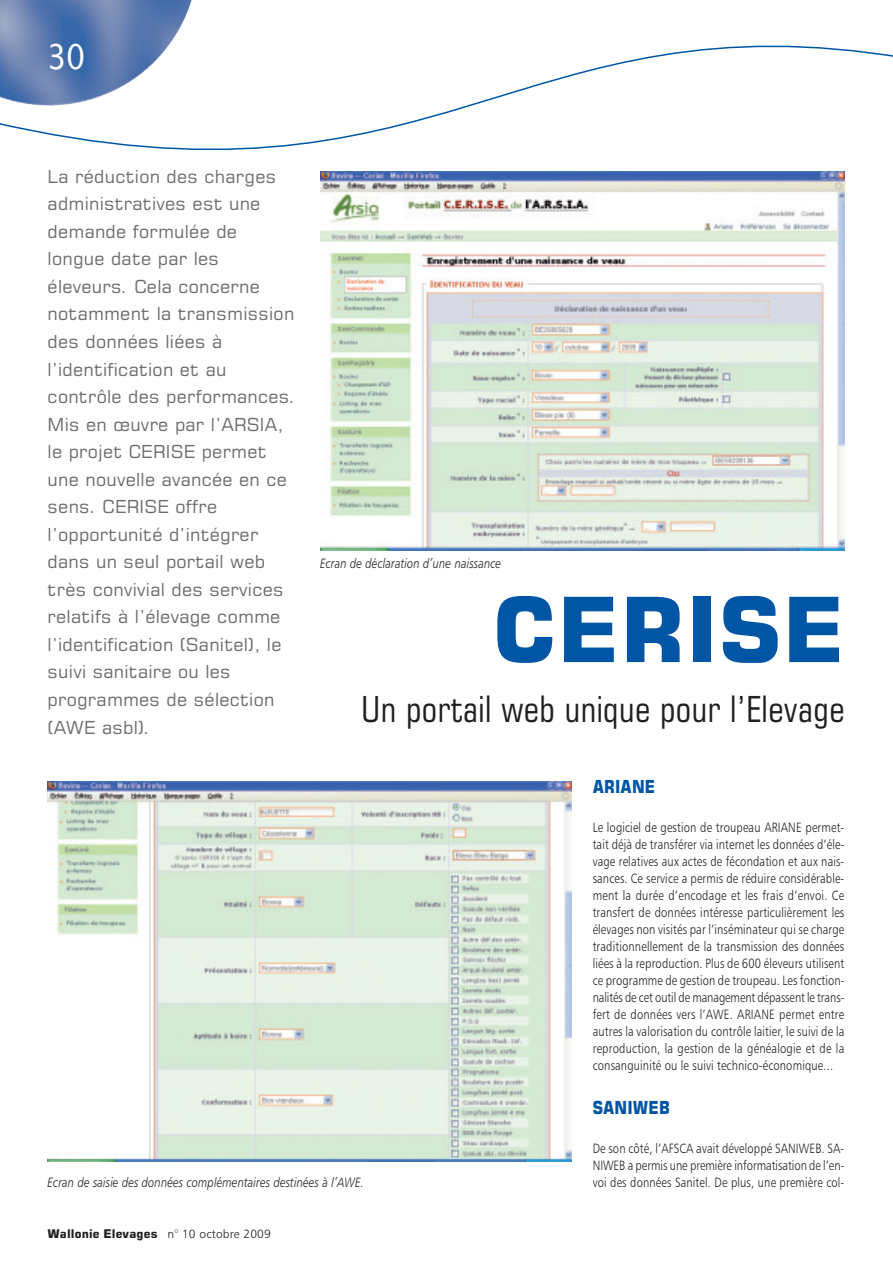
<style>
.page{position:relative;width:893px;height:1263px;background:#fff}
.page>*{position:absolute;margin:0;border:0;box-sizing:border-box;transform-origin:0 0}
.t1{font:700 89.85px "Square 721 BT";letter-spacing:.015em;color:#0155a5}
.t2{font:condensed 35.85px "Square 721 BT";letter-spacing:.015em;color:#231f20}
.t3{font:500 35.85px "Mixage IT Cby BT";color:#fff;scale:.83 1}
.t4{font:18px/27.6px "Square 721 BT";letter-spacing:.015em;color:#6c6d70}
.t5{font:700 18px "Square 721 BT";letter-spacing:.015em;color:#0155a5;scale:.83 1}
.t6{font:13.5px/17.1px "Humanist 777 BT Light B";letter-spacing:.015em;color:#231f20;text-align:justify;scale:.83 1}
.t7{font:13.5px "Humanist 777 BT Light Italic B";letter-spacing:.015em;color:#231f20;scale:.83 1}
.t8{font:700 12px "Square 721 BT";letter-spacing:.015em;color:#231f20}
.s1{font-family:"Humanist 777 BT Light B";font-weight:400}
</style>
<div class="page">
<img style="left:0;top:0;width:192px;height:46px">
<svg style="left:0;top:46px;width:892px;height:104px"></svg>
<img style="left:320px;top:171px;width:524px;height:380px">
<img style="left:48px;top:782px;width:523px;height:380px">
<h2 class="t3" style="left:48px;top:44px;width:46px">30</h2>
<p class="t4" style="left:48px;top:164px;width:249px">La réduction des charges administratives est une demande formulée de longue date par les éleveurs. Cela concerne notamment la transmission des données liées à l’identification et au contrôle des performances.<br>Mis en œuvre par l’ARSIA, le projet CERISE permet une nouvelle avancée en ce sens. CERISE offre l’opportunité d’intégrer dans un seul portail web très convivial des services relatifs à l’élevage comme l’identification (Sanitel), le suivi sanitaire ou les programmes de sélection (AWE asbl).</p>
<p class="t7" style="left:320px;top:558px;width:220px">Ecran de déclaration d’une naissance</p>
<h1 class="t1" style="left:493px;top:597px;width:353px">CERISE</h1>
<h2 class="t2" style="left:361px;top:695px;width:484px">Un portail web unique pour l’Elevage</h2>
<p class="t7" style="left:48px;top:1177px;width:383px">Ecran de saisie des données complémentaires destinées à l’AWE.</p>
<p class="t8" style="left:48px;top:1230px;width:225px">Wallonie Elevages <span class="s1">n° 10 octobre 2009</span></p>
<h3 class="t5" style="left:592px;top:780px;width:77px">ARIANE</h3>
<p class="t6" style="left:592px;top:819px;width:305px">Le logiciel de gestion de troupeau ARIANE permet&shy;tait déjà de transférer via internet les données d’éle&shy;vage relatives aux actes de fécondation et aux nais&shy;sances. Ce service a permis de réduire considérable&shy;ment la durée d’encodage et les frais d’envoi. Ce transfert de données intéresse particulièrement les élevages non visités par l’inséminateur qui se charge traditionnellement de la transmission des données liées à la reproduction. Plus de 600 éleveurs utilisent ce programme de gestion de troupeau. Les fonction&shy;nalités de cet outil de management dépassent le trans&shy;fert de données vers l’AWE. ARIANE permet entre autres la valorisation du contrôle laitier, le suivi de la reproduction, la gestion de la généalogie et de la consanguinité ou le suivi technico-économique...</p>
<h3 class="t5" style="left:592px;top:1101px;width:95px">SANIWEB</h3>
<p class="t6" style="left:592px;top:1141px;width:305px">De son côté, l’AFSCA avait développé SANIWEB. SA-NIWEB a permis une première informatisation de l’en&shy;voi des données Sanitel. De plus, une première col-</p>
</div>
